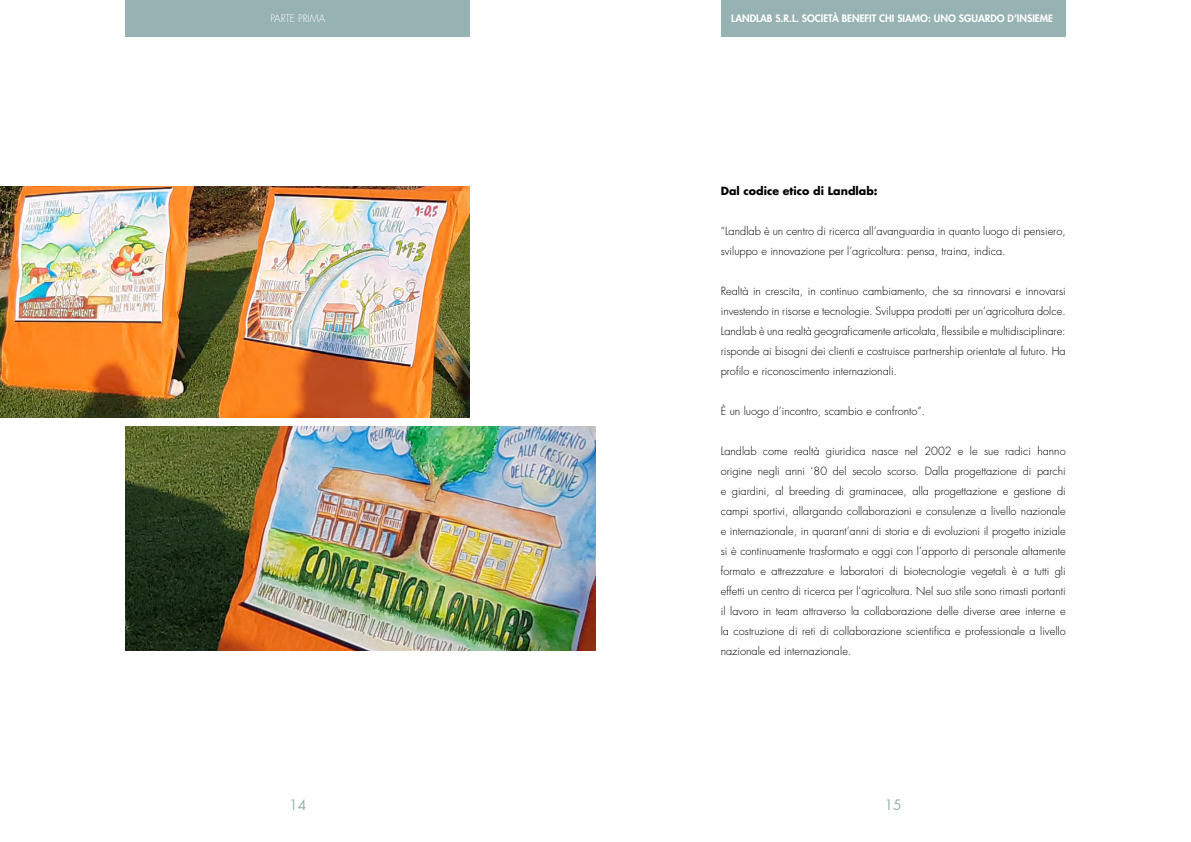
<style>
.page{position:relative;width:1191px;height:842px;background:#fff}
.page>*{position:absolute;margin:0;border:0;box-sizing:border-box;transform-origin:0 0}
.t1{font:14px "Futura Std";color:#97b2b2}
.t2{font:300 11px/20px "Futura Std";color:#000;text-align:justify}
.t3{font:700 11px "Futura Std";color:#000}
.t4{font:800 10px "Futura Std";color:#fff}
.t5{font:300 10px "Futura Std";color:#fff}
</style>
<div class="page">
<div style="left:720px;top:0;width:345px;height:36px;background:#97b2b2"></div>
<img style="left:0;top:187px;width:470px;height:230px">
<img style="left:126px;top:426px;width:469px;height:224px">
<div style="left:125px;top:0;width:345px;height:36px;background:#97b2b2"></div>
<p class="t5" style="left:270px;top:12px;width:56px">PARTE PRIMA</p>
<p class="t4" style="left:731px;top:12px;width:323px">LANDLAB S.R.L. SOCIETÀ BENEFIT CHI SIAMO: UNO SGUARDO D’INSIEME</p>
<p class="t3" style="left:720px;top:184px;width:158px">Dal codice etico di Landlab:</p>
<p class="t2" style="left:720px;top:222px;width:346px">“Landlab è un centro di ricerca all’avanguardia in quanto luogo di pensiero, sviluppo e innovazione per l’agricoltura: pensa, traina, indica.</p>
<p class="t2" style="left:720px;top:282px;width:346px">Realtà in crescita, in continuo cambiamento, che sa rinnovarsi e innovarsi investendo in risorse e tecnologie. Sviluppa prodotti per un’agricoltura dolce.<br>Landlab è una realtà geograficamente articolata, flessibile e multidisciplinare: risponde ai bisogni dei clienti e costruisce partnership orientate al futuro. Ha profilo e riconoscimento internazionali.</p>
<p class="t2" style="left:720px;top:402px;width:206px">È un luogo d’incontro, scambio e confronto”.</p>
<p class="t2" style="left:720px;top:442px;width:346px">Landlab come realtà giuridica nasce nel 2002 e le sue radici hanno origine negli anni ‘80 del secolo scorso. Dalla progettazione di parchi e giardini, al breeding di graminacee, alla progettazione e gestione di campi sportivi, allargando collaborazioni e consulenze a livello nazionale e internazionale, in quarant’anni di storia e di evoluzioni il progetto iniziale si è continuamente trasformato e oggi con l’apporto di personale altamente formato e attrezzature e laboratori di biotecnologie vegetali è a tutti gli effetti un centro di ricerca per l’agricoltura. Nel suo stile sono rimasti portanti il lavoro in team attraverso la collaborazione delle diverse aree interne e la costruzione di reti di collaborazione scientifica e professionale a livello nazionale ed internazionale.</p>
<p class="t1" style="left:289px;top:795px;width:19px">14</p>
<p class="t1" style="left:884px;top:795px;width:19px">15</p>
</div>
